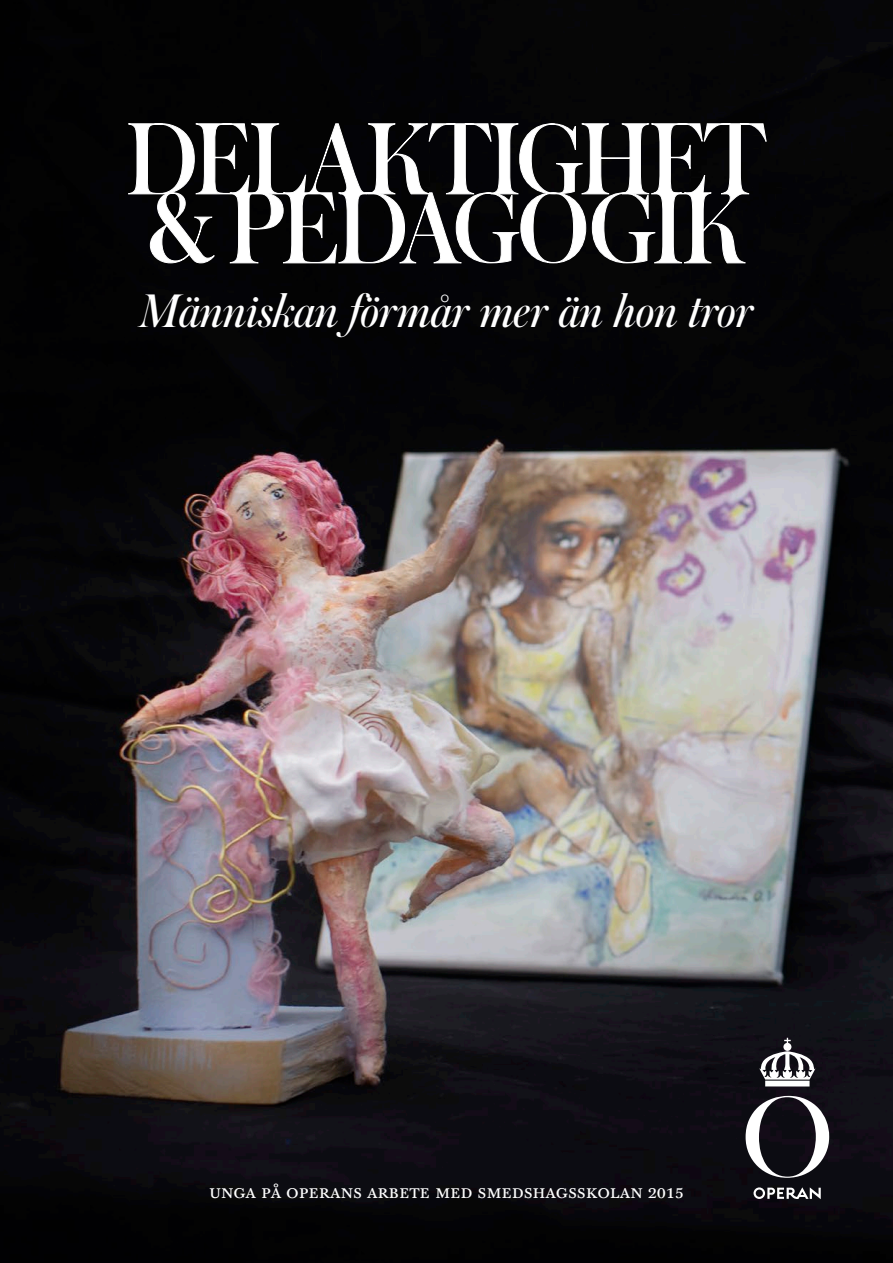
<style>
.page{position:relative;width:893px;height:1263px;background:#fff}
.page>*{position:absolute;margin:0;border:0;box-sizing:border-box;transform-origin:0 0}
.t1{font:106.65px "Operan Hairline Roman Two Lines";letter-spacing:-.005em;color:#fff}
.t2{font:italic 49.5px "Operan";letter-spacing:-.01em;color:#fff}
.t3{font:19.5px "Baskerville 10 Pro";letter-spacing:-.01em;color:#fff}
</style>
<div class="page">
<img style="left:0;top:0;width:893px;height:1263px">
<svg style="left:128px;top:123px;width:638px;height:140px"></svg>
<svg style="left:753px;top:1187px;width:68px;height:12px"></svg>
<svg style="left:759px;top:1038px;width:56px;height:48px"></svg>
<svg style="left:746px;top:1096px;width:83px;height:82px"></svg>
<h1 class="t1" style="left:127px;top:87px;width:640px">DELAKTIGHET</h1>
<h1 class="t1" style="left:148px;top:156px;width:599px">&amp; PEDAGOGIK</h1>
<h2 class="t2" style="left:140px;top:277px;width:615px">Människan förmår mer än hon tror</h2>
<p class="t3" style="left:209px;top:1179px;width:476px">unga på operans arbete med smedshagsskolan 2015</p>
</div>
